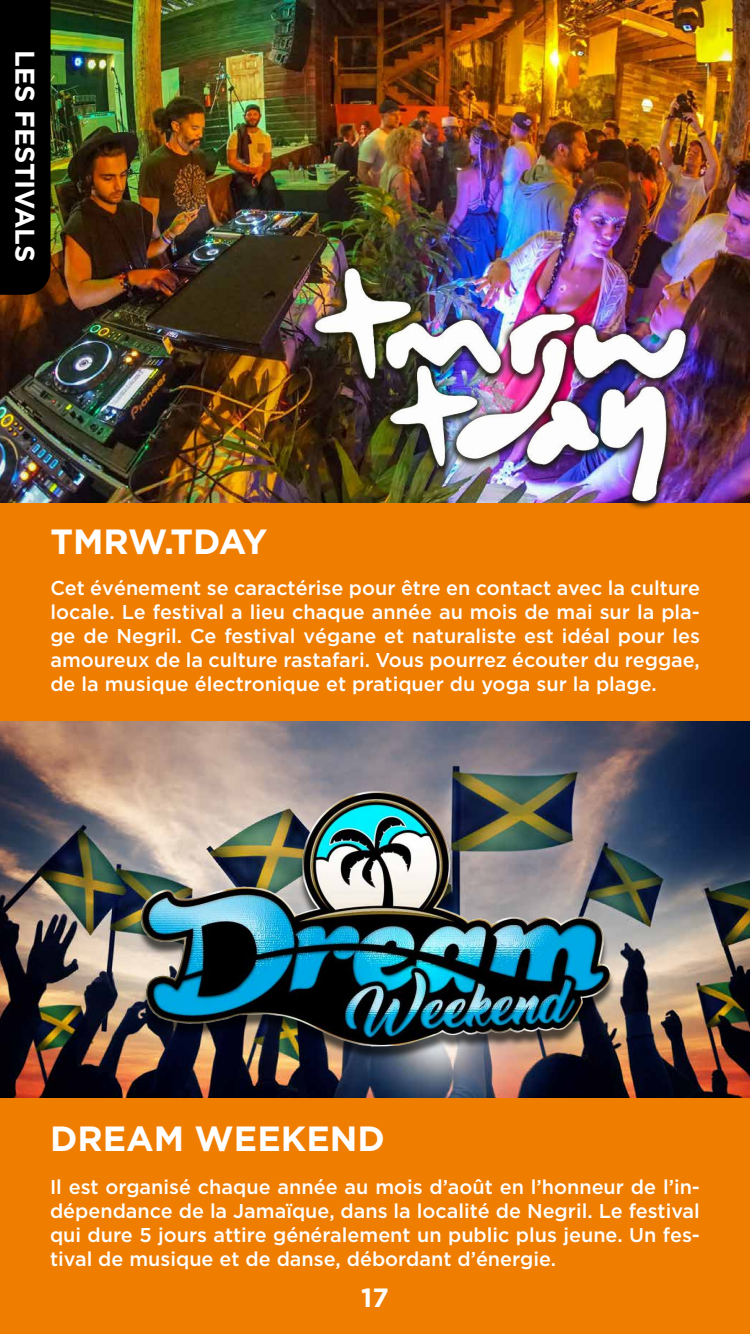
<style>
.page{position:relative;width:750px;height:1334px;background:#fff}
.page>*{position:absolute;margin:0;border:0;box-sizing:border-box;transform-origin:0 0}
.t1{font:700 35px "Gotham HTF";color:#fff}
.t2{font:700 27px "Gotham HTF";color:#fff}
.t3{font:700 26.4px "Gotham HTF";color:#fff}
.t4{font:500 20px/24px "Gotham HTF";color:#fff;text-align:justify}
</style>
<div class="page">
<div style="left:0;top:1px;width:750px;height:1333px;background:#ef7d00"></div>
<img style="left:0;top:1px;width:750px;height:501px">
<img style="left:0;top:722px;width:750px;height:375px">
<div style="left:0;top:0;width:51px;height:295px;background:#000"></div>
<img style="left:303px;top:255px;width:397px;height:255px">
<div style="left:136px;top:796px;width:480px;height:265px;background:#000;opacity:.64"></div>
<img style="left:132px;top:783px;width:486px;height:272px">
<h2 class="t2" style="left:41px;top:50px;width:214px;rotate:90deg">LES FESTIVALS</h2>
<h1 class="t1" style="left:50px;top:522px;width:219px">TMRW.TDAY</h1>
<p class="t4" style="left:50px;top:576px;width:651px">Cet événement se caractérise pour être en contact avec la culture locale. Le festival a lieu chaque année au mois de mai sur la pla&shy;ge de Negril. Ce festival végane et naturaliste est idéal pour les amoureux de la culture rastafari. Vous pourrez écouter du reggae, de la musique électronique et pratiquer du yoga sur la plage.</p>
<h1 class="t1" style="left:50px;top:1118px;width:336px">DREAM WEEKEND</h1>
<p class="t4" style="left:50px;top:1174px;width:652px">Il est organisé chaque année au mois d’août en l’honneur de l’in&shy;dépendance de la Jamaïque, dans la localité de Negril. Le festival qui dure 5 jours attire généralement un public plus jeune. Un fes&shy;tival de musique et de danse, débordant d’énergie.</p>
<h3 class="t3" style="left:361px;top:1282px;width:29px">17</h3>
</div>
